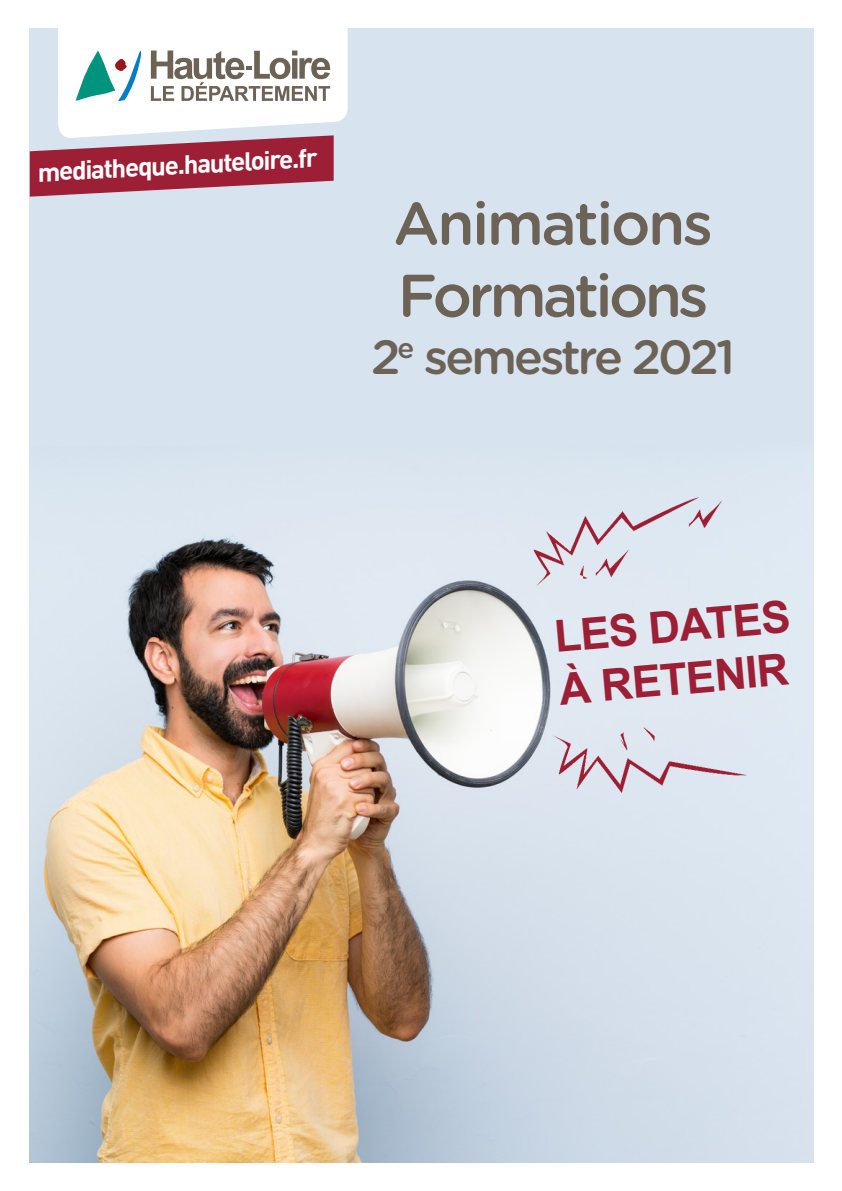
<style>
.page{position:relative;width:842px;height:1191px;background:#fff}
.page>*{position:absolute;margin:0;border:0;box-sizing:border-box;transform-origin:0 0}
.t1{font:500 60px "Gotham Rounded";letter-spacing:-.055em;color:#6c6256}
.t2{font:500 48px "Gotham Rounded";letter-spacing:-.06em;color:#6c6256}
.t3{font:700 44px "Arial";color:#9d1f35}
.t4{font:700 26px "DIN";color:#fff}
</style>
<div class="page">
<div style="left:30px;top:28px;width:784px;height:1134px;background:#d7e3ef"></div>
<svg style="left:30px;top:28px;width:318px;height:169px"></svg>
<img style="left:30px;top:497px;width:669px;height:665px">
<img style="left:490px;top:498px;width:256px;height:295px">
<p class="t4" style="left:36px;top:155px;width:282px;rotate:-3deg">mediatheque.hauteloire.fr</p>
<p class="t1" style="left:393px;top:181px;width:321px">Animations</p>
<p class="t1" style="left:398px;top:253px;width:312px">Formations</p>
<p class="t2" style="left:371px;top:323px;width:366px">2<sup>e</sup> semestre 2021</p>
<p class="t3" style="left:552px;top:607px;width:238px;rotate:-5deg">LES DATES</p>
<p class="t3" style="left:557px;top:660px;width:232px;rotate:-5deg">À RETENIR</p>
</div>
